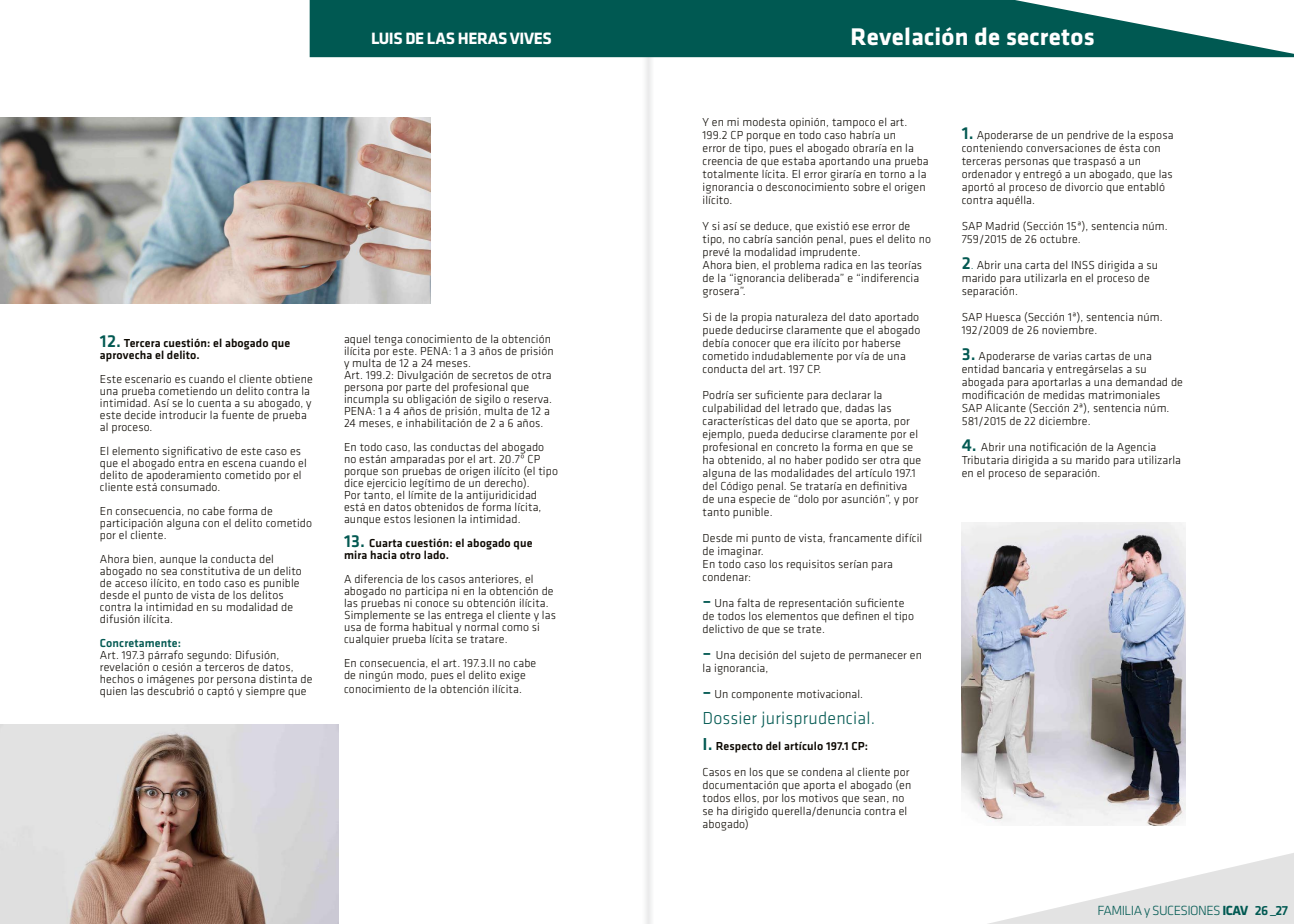
<style>
.page{position:relative;width:1294px;height:924px;background:#fff}
.page>*{position:absolute;margin:0;border:0;box-sizing:border-box;transform-origin:0 0}
.t1{font:700 25px "Klavika";letter-spacing:.01em;color:#fff}
.t2{font:300 18px "Klavika";letter-spacing:.01em;color:#035952}
.t3{font:700 17px "Klavika";letter-spacing:-.025em;color:#fff}
.t4{font:300 13.8px "Klavika";letter-spacing:-.04em;color:#005952}
.t5{font:300 12px/13px "Klavika";letter-spacing:.01em;color:#0b0700}
.t6{font:500 12px/12px "Klavika";letter-spacing:.01em;color:#0b0700}
.t7{font:500 12px "Klavika";letter-spacing:.01em;color:#035952}
.s1{font-size:18px;color:#035952}
.s2{font-weight:500;font-size:18px;color:#035952}
.s3{font-weight:500}
.s4{color:#035952}
.s5{font-weight:700}
</style>
<div class="page">
<div style="left:642px;top:0;width:12px;height:924px;background:#f4f5f5"></div>
<svg style="left:310px;top:0;width:984px;height:57px;background:#226f69"></svg>
<svg style="left:988px;top:853px;width:306px;height:71px"></svg>
<img style="left:0;top:724px;width:339px;height:200px">
<img style="left:962px;top:522px;width:224px;height:304px">
<img style="left:0;top:117px;width:430px;height:186px">
<p class="t6" style="left:100px;top:337px;width:192px"><span class="s1">12.</span> Tercera cuestión: el abogado que aprovecha el delito.</p>
<p class="t5" style="left:100px;top:373px;width:214px;line-height:12px">Este escenario es cuando el cliente obtiene una prueba cometiendo un delito contra la intimidad. Así se lo cuenta a su abogado, y este decide introducir la fuente de prueba al proceso.</p>
<p class="t5" style="left:100px;top:445px;width:208px;line-height:12px">El elemento significativo de este caso es que el abogado entra en escena cuando el delito de apoderamiento cometido por el cliente está consumado.</p>
<p class="t5" style="left:100px;top:505px;width:214px;line-height:12px">En consecuencia, no cabe forma de participación alguna con el delito cometido por el cliente.</p>
<p class="t5" style="left:100px;top:553px;width:204px;line-height:12px">Ahora bien, aunque la conducta del abogado no sea constitutiva de un delito de acceso ilícito, en todo caso es punible desde el punto de vista de los delitos contra la intimidad en su modalidad de difusión ilícita.</p>
<p class="t7" style="left:100px;top:637px;width:83px">Concretamente:</p>
<p class="t5" style="left:100px;top:649px;width:214px;line-height:12px">Art. 197.3 párrafo segundo: Difusión, revelación o cesión a terceros de datos, hechos o imágenes por persona distinta de quien las descubrió o captó y siempre que</p>
<h3 class="t3" style="left:371px;top:29px;width:182px">LUIS DE LAS HERAS VIVES</h3>
<h1 class="t1" style="left:850px;top:24px;width:246px">Revelación de secretos</h1>
<p class="t5" style="left:344px;top:333px;width:211px;line-height:12px">aquel tenga conocimiento de la obtención ilícita por este. PENA: 1 a 3 años de prisión y multa de 12 a 24 meses.<br>Art. 199.2: Divulgación de secretos de otra persona por parte del profesional que incumpla su obligación de sigilo o reserva.<br>PENA: 1 a 4 años de prisión, multa de 12 a 24 meses, e inhabilitación de 2 a 6 años.</p>
<p class="t5" style="left:344px;top:441px;width:215px;line-height:12px">En todo caso, las conductas del abogado no están amparadas por el art. 20.7º CP porque son pruebas de origen ilícito (el tipo dice ejercicio legítimo de un derecho).<br>Por tanto, el límite de la antijuridicidad está en datos obtenidos de forma lícita, aunque estos lesionen la intimidad.</p>
<p class="t6" style="left:344px;top:537px;width:190px"><span class="s1">13.</span> Cuarta cuestión: el abogado que mira hacia otro lado.</p>
<p class="t5" style="left:344px;top:573px;width:213px;line-height:12px">A diferencia de los casos anteriores, el abogado no participa ni en la obtención de las pruebas ni conoce su obtención ilícita.<br>Simplemente se las entrega el cliente y las usa de forma habitual y normal como si cualquier prueba lícita se tratare.</p>
<p class="t5" style="left:344px;top:657px;width:194px;line-height:12px">En consecuencia, el art. 197.3.II no cabe de ningún modo, pues el delito exige</p>
<p class="t5" style="left:344px;top:682px;width:179px">conocimiento de la obtención ilícita.</p>
<p class="t5" style="left:703px;top:116px;width:228px">Y en mi modesta opinión, tampoco el art.<br>199.2 CP porque en todo caso habría un<br>error de tipo, pues el abogado obraría en la creencia de que estaba aportando una prueba totalmente lícita. El error giraría en torno a la ignorancia o desconocimiento sobre el origen ilícito.</p>
<p class="t5" style="left:703px;top:220px;width:230px">Y si así se deduce, que existió ese error de tipo, no cabría sanción penal, pues el delito no prevé la modalidad imprudente.<br>Ahora bien, el problema radica en las teorías de la “ignorancia deliberada” e “indiferencia grosera”.</p>
<p class="t5" style="left:703px;top:311px;width:219px">Si de la propia naturaleza del dato aportado puede deducirse claramente que el abogado debía conocer que era ilícito por haberse cometido indudablemente por vía de una conducta del art. 197 CP.</p>
<p class="t5" style="left:703px;top:389px;width:220px">Podría ser suficiente para declarar la culpabilidad del letrado que, dadas las características del dato que se aporta, por ejemplo, pueda deducirse claramente por el profesional en concreto la forma en que se ha obtenido, al no haber podido ser otra que alguna de las modalidades del artículo 197.1 del Código penal. Se trataría en definitiva de una especie de “dolo por asunción”, y por tanto punible.</p>
<p class="t5" style="left:703px;top:532px;width:221px">Desde mi punto de vista, francamente difícil de imaginar.<br>En todo caso los requisitos serían para condenar:</p>
<p class="t5" style="left:703px;top:597px;width:213px"><span class="s2">–</span> Una falta de representación suficiente de todos los elementos que definen el tipo delictivo de que se trate.</p>
<p class="t5" style="left:703px;top:649px;width:221px"><span class="s2">–</span> Una decisión del sujeto de permanecer en la ignorancia,</p>
<p class="t5" style="left:703px;top:688px;width:162px"><span class="s2">–</span> Un componente motivacional.</p>
<h2 class="t2" style="left:703px;top:708px;width:174px">Dossier jurisprudencial.</h2>
<p class="t5" style="left:703px;top:733px;width:209px;line-height:26px"><span class="s2">I.</span> <span class="s3">Respecto del artículo 197.1 CP:<br></span>Casos en los que se condena al cliente por</p>
<p class="t5" style="left:703px;top:779px;width:210px">documentación que aporta el abogado (en todos ellos, por los motivos que sean, no se ha dirigido querella/denuncia contra el abogado)</p>
<p class="t5" style="left:962px;top:129px;width:213px"><span class="s2">1.</span> Apoderarse de un pendrive de la esposa conteniendo conversaciones de ésta con terceras personas que traspasó a un ordenador y entregó a un abogado, que las aportó al proceso de divorcio que entabló contra aquélla.</p>
<p class="t5" style="left:962px;top:220px;width:207px">SAP Madrid (Sección 15ª), sentencia núm.<br>759/2015 de 26 octubre.</p>
<p class="t5" style="left:962px;top:259px;width:198px"><span class="s2">2</span><span class="s4">.</span> Abrir una carta del INSS dirigida a su marido para utilizarla en el proceso de separación.</p>
<p class="t5" style="left:962px;top:311px;width:202px">SAP Huesca (Sección 1ª), sentencia núm.<br>192/2009 de 26 noviembre.</p>
<p class="t5" style="left:962px;top:350px;width:223px"><span class="s2">3.</span> Apoderarse de varias cartas de una entidad bancaria y entregárselas a su abogada para aportarlas a una demandad de modificación de medidas matrimoniales SAP Alicante (Sección 2ª), sentencia núm.<br>581/2015 de 22 diciembre.</p>
<p class="t5" style="left:962px;top:441px;width:221px"><span class="s2">4.</span> Abrir una notificación de la Agencia<br>Tributaria dirigida a su marido para utilizarla en el proceso de separación.</p>
<p class="t4" style="left:1098px;top:903px;width:192px">FAMILIA y SUCESIONES <span class="s5">ICAV</span> <span class="s3">26 _27</span></p>
</div>
